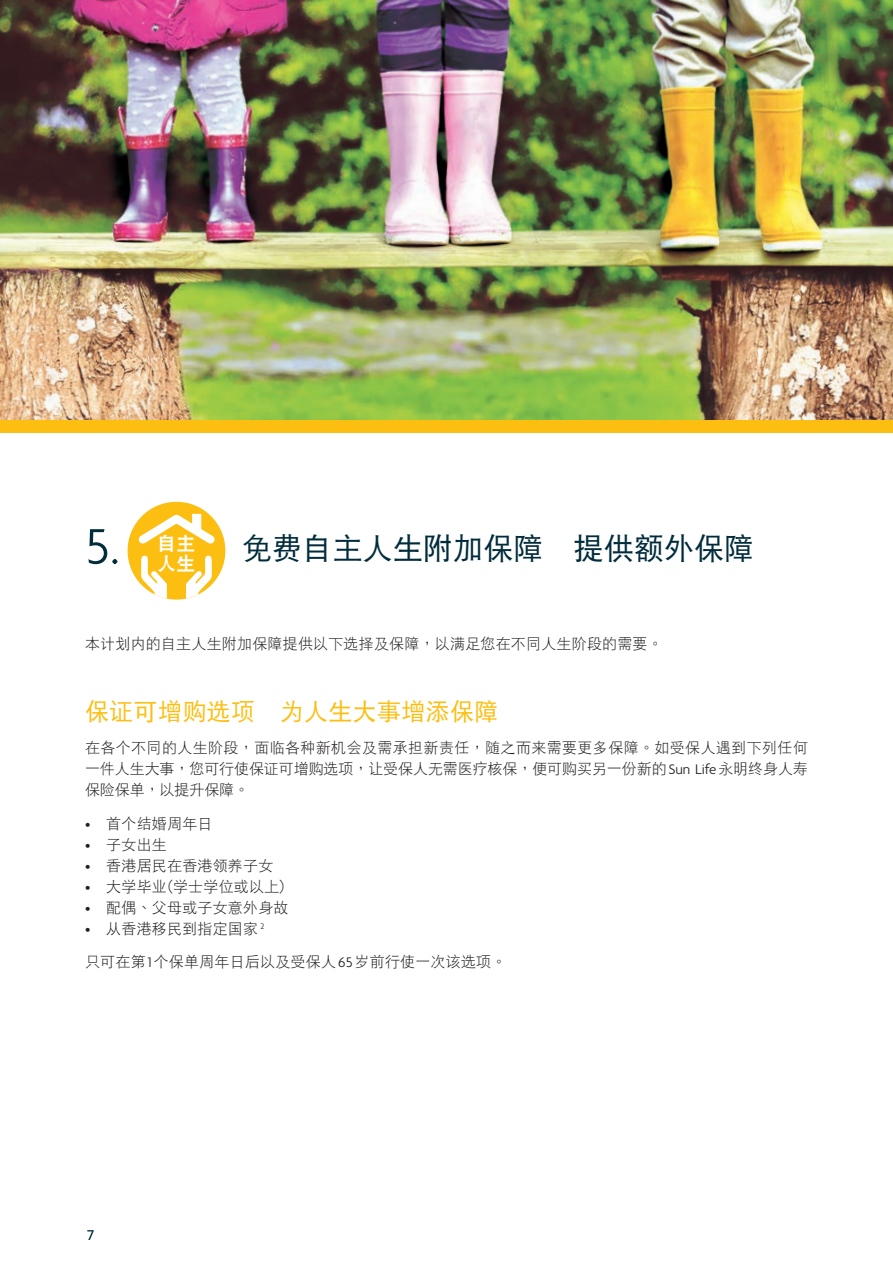
<style>
.page{position:relative;width:893px;height:1263px;background:#fff}
.page>*{position:absolute;margin:0;border:0;box-sizing:border-box;transform-origin:0 0}
.t1{font:300 54px "Agenda";color:#002c3b}
._01_Heading_1{font:30px "DF Hei GB5 HK W5";letter-spacing:.005em;color:#002c3b}
._01_Heading_1-2{font:24px "DF Hei GB5 HK W5";letter-spacing:.015em;color:#fdbe12}
.t2{font:18.75px/20.4px "DF Hei GB5 HK W9";color:#fff}
._00_Body_text{font:15px/21px "DF Hei GB5 HK W3";letter-spacing:.015em;color:#231f20;text-align:justify}
.t3{font:300 15px "Agenda";color:#002c3b}
.s1{font-family:"Agenda";font-weight:300}
</style>
<div class="page">
<img style="left:0;top:0;width:893px;height:421px">
<div style="left:0;top:421px;width:893px;height:12px;background:#fdbe12"></div>
<div style="left:128px;top:502px;width:97px;height:98px;background:#fdbe12;border-radius:50%"></div>
<svg style="left:132px;top:509px;width:90px;height:91px"></svg>
<p class="t1" style="left:85px;top:517px;width:36px">5.</p>
<p class="t2" style="left:157px;top:533px;width:39px">自主人生</p>
<p class="_01_Heading_1" style="left:242px;top:532px;width:513px">免費自主人生附加保障 提供額外保障</p>
<p class="_00_Body_text" style="left:85px;top:632px;width:579px">本計劃內的自主人生附加保障提供以下選擇及保障，以滿足您在不同人生階段的需要。</p>
<p class="_01_Heading_1-2" style="left:85px;top:698px;width:415px">保證可增購選項 為人生大事增添保障</p>
<p class="_00_Body_text" style="left:85px;top:737px;width:724px">在各個不同的人生階段，面臨各種新機會及需承擔新責任，隨之而來需要更多保障。如受保人遇到下列任何一件人生大事，您可行使保證可增購選項，讓受保人無需醫療核保，便可購買另一份新的<span class="s1">Sun Life</span>永明終身人壽保險保單，以提升保障。</p>
<p class="_00_Body_text" style="left:85px;top:812px;width:129px"><span class="s1">•</span> 首個結婚週年日</p>
<p class="_00_Body_text" style="left:85px;top:833px;width:83px"><span class="s1">•</span> 子女出生</p>
<p class="_00_Body_text" style="left:85px;top:854px;width:190px"><span class="s1">•</span> 香港居民在香港領養子女</p>
<p class="_00_Body_text" style="left:85px;top:875px;width:201px"><span class="s1">•</span> 大學畢業(學士學位或以上)</p>
<p class="_00_Body_text" style="left:85px;top:896px;width:205px"><span class="s1">•</span> 配偶、父母或子女意外身故</p>
<p class="_00_Body_text" style="left:85px;top:917px;width:181px"><span class="s1">•</span> 從香港移民到指定國家 <sup>2</sup></p>
<p class="_00_Body_text" style="left:85px;top:951px;width:423px">只可在第<span class="s1">1</span>個保單週年日後以及受保人<span class="s1">65</span>歲前行使一次該選項。</p>
<p class="t3" style="left:87px;top:1227px;width:8px">7</p>
</div>
